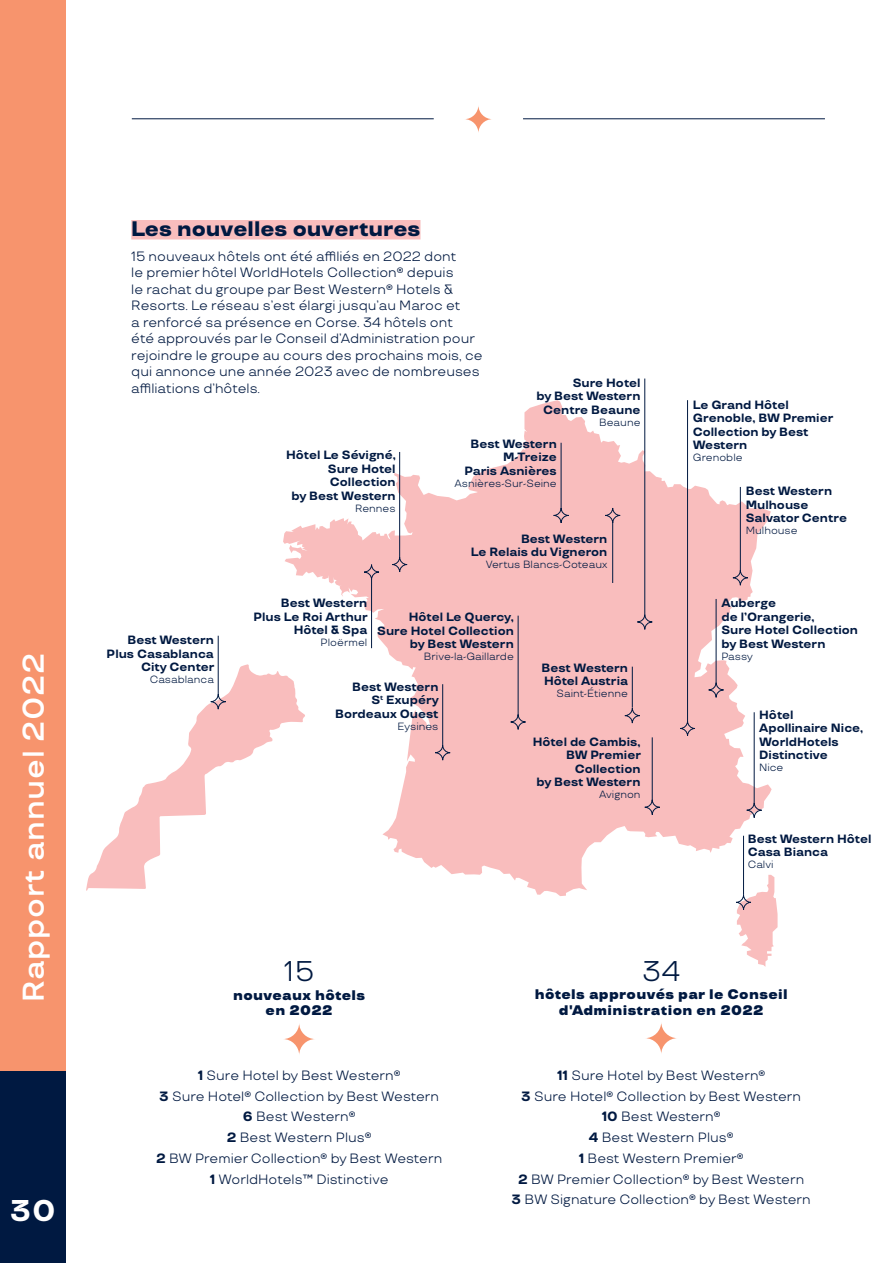
<style>
.page{position:relative;width:893px;height:1263px;background:#fff}
.page>*{position:absolute;margin:0;border:0;box-sizing:border-box;transform-origin:0 0}
.t1{font:600 30px "TT Travels";letter-spacing:.025em;color:#fff}
.t2{font:700 30px "TT Travels";color:#fff}
.t3{font:28.5px "TT Travels";color:#001941}
.TITRE_02_-_fond_rose{font:800 21px "TT Travels";color:#001941}
.t4{font:900 13.95px/15.9px "TT Travels";letter-spacing:.025em;color:#001941;text-align:center}
.LABEUR{font:13.5px/16.5px "TT Travels";color:#001941}
.labeur_GRAS{font:13.5px "TT Travels";color:#001941}
.Carte_-_hôtel{font:700 12px/13.5px "TT Travels";color:#001941;text-align:right}
.Carte_-_hôtel-2{font:10.5px "TT Travels";color:#001941}
.Carte_-_ville{font:10.5px "TT Travels";color:#001941}
.s1{font-weight:700}
</style>
<div class="page">
<svg style="left:283px;top:400px;width:495px;height:567px;fill:#f9bdbd"></svg>
<div style="left:0;top:1070px;width:65px;height:193px;background:#001941"></div>
<div style="left:0;top:0;width:65px;height:1070px;background:#f7946d"></div>
<svg style="left:283px;top:1023px;width:32px;height:32px"></svg>
<svg style="left:645px;top:1022px;width:33px;height:32px"></svg>
<div style="left:131px;top:220px;width:289px;height:19px;background:#f9bdbd"></div>
<hr style="left:561px;top:443px;width:1px;height:65px;background:#001941">
<div style="left:553px;top:508px;width:16px;height:15px;border:1px solid #001941;border-radius:50%"></div>
<hr style="left:612px;top:521px;width:1px;height:62px;background:#001941">
<div style="left:605px;top:508px;width:15px;height:15px;border:1px solid #001941;border-radius:50%"></div>
<hr style="left:687px;top:400px;width:1px;height:321px;background:#001941">
<div style="left:680px;top:721px;width:15px;height:15px;border:1px solid #001941;border-radius:50%"></div>
<hr style="left:644px;top:379px;width:1px;height:235px;background:#001941">
<div style="left:637px;top:614px;width:16px;height:16px;border:1px solid #001941;border-radius:50%"></div>
<hr style="left:716px;top:599px;width:1px;height:83px;background:#001941">
<div style="left:708px;top:682px;width:16px;height:16px;border:1px solid #001941;border-radius:50%"></div>
<hr style="left:740px;top:487px;width:1px;height:85px;background:#001941">
<div style="left:732px;top:570px;width:16px;height:16px;border:1px solid #001941;border-radius:50%"></div>
<hr style="left:399px;top:452px;width:1px;height:105px;background:#001941">
<div style="left:392px;top:557px;width:15px;height:15px;border:1px solid #001941;border-radius:50%"></div>
<hr style="left:442px;top:684px;width:1px;height:61px;background:#001941">
<div style="left:435px;top:745px;width:15px;height:15px;border:1px solid #001941;border-radius:50%"></div>
<hr style="left:371px;top:579px;width:1px;height:69px;background:#001941">
<div style="left:364px;top:564px;width:15px;height:16px;border:1px solid #001941;border-radius:50%"></div>
<hr style="left:518px;top:616px;width:1px;height:100px;background:#001941">
<div style="left:510px;top:714px;width:16px;height:16px;border:1px solid #001941;border-radius:50%"></div>
<hr style="left:754px;top:712px;width:1px;height:91px;background:#001941">
<div style="left:746px;top:802px;width:16px;height:16px;border:1px solid #001941;border-radius:50%"></div>
<hr style="left:743px;top:836px;width:1px;height:59px;background:#001941">
<div style="left:736px;top:894px;width:15px;height:16px;border:1px solid #001941;border-radius:50%"></div>
<hr style="left:652px;top:737px;width:1px;height:65px;background:#001941">
<div style="left:644px;top:799px;width:16px;height:16px;border:1px solid #001941;border-radius:50%"></div>
<hr style="left:632px;top:667px;width:1px;height:41px;background:#001941">
<div style="left:624px;top:708px;width:16px;height:15px;border:1px solid #001941;border-radius:50%"></div>
<svg style="left:86px;top:664px;width:219px;height:227px"></svg>
<hr style="left:218px;top:636px;width:1px;height:58px;background:#001941">
<div style="left:210px;top:694px;width:16px;height:15px;border:1px solid #001941;border-radius:50%"></div>
<hr style="left:132px;top:118px;width:302px;height:1px;background:#001941">
<hr style="left:523px;top:118px;width:302px;height:1px;background:#001941">
<svg style="left:464px;top:105px;width:28px;height:28px"></svg>
<h1 class="t1" style="left:15px;top:1002px;width:351px;rotate:-90deg">Rapport annuel 2022</h1>
<h1 class="t2" style="left:10px;top:1193px;width:47px">30</h1>
<p class="TITRE_02_-_fond_rose" style="left:131px;top:216px;width:291px">Les nouvelles ouvertures</p>
<p class="LABEUR" style="left:131px;top:248px;width:353px">15 nouveaux hôtels ont été affiliés en 2022 dont<br>le premier hôtel WorldHotels Collection® depuis<br>le rachat du groupe par Best Western® Hotels &amp; Resorts. Le réseau s’est élargi jusqu’au Maroc et<br>a renforcé sa présence en Corse. 34 hôtels ont<br>été approuvés par le Conseil d’Administration pour rejoindre le groupe au cours des prochains mois, ce qui annonce une année 2023 avec de nombreuses affiliations d’hôtels.</p>
<p class="Carte_-_hôtel" style="left:536px;top:376px;width:106px">Sure Hotel<br>by Best Western<br>Centre Beaune</p>
<p class="Carte_-_hôtel-2" style="left:599px;top:416px;width:43px">Beaune</p>
<p class="Carte_-_hôtel" style="left:693px;top:398px;width:142px;text-align:left">Le Grand Hôtel<br>Grenoble, BW Premier<br>Collection by Best<br>Western</p>
<p class="Carte_-_hôtel" style="left:465px;top:437px;width:94px">Best Western<br>M-Treize<br>Paris Asnières</p>
<p class="Carte_-_ville" style="left:455px;top:477px;width:104px">Asnières-Sur-Seine</p>
<p class="Carte_-_hôtel" style="left:286px;top:449px;width:111px">Hôtel Le Sévigné,</p>
<p class="Carte_-_ville" style="left:693px;top:451px;width:51px">Grenoble</p>
<p class="Carte_-_hôtel" style="left:292px;top:462px;width:106px">Sure Hotel<br>Collection<br>by Best Western</p>
<p class="Carte_-_hôtel-2" style="left:355px;top:502px;width:42px">Rennes</p>
<p class="Carte_-_hôtel" style="left:746px;top:485px;width:103px;text-align:left">Best Western<br>Mulhouse<br>Salvator Centre</p>
<p class="Carte_-_hôtel-2" style="left:746px;top:524px;width:53px">Mulhouse</p>
<p class="Carte_-_hôtel" style="left:471px;top:532px;width:138px">Best Western<br>Le Relais du Vigneron</p>
<p class="Carte_-_hôtel-2" style="left:486px;top:558px;width:123px">Vertus Blancs-Coteaux</p>
<p class="Carte_-_hôtel" style="left:107px;top:633px;width:109px">Best Western<br>Plus Casablanca<br>City Center</p>
<p class="Carte_-_hôtel-2" style="left:150px;top:673px;width:66px">Casablanca</p>
<p class="Carte_-_hôtel" style="left:253px;top:597px;width:116px">Best Western<br>Plus Le Roi Arthur<br>Hôtel &amp; Spa</p>
<p class="Carte_-_ville" style="left:321px;top:636px;width:48px">Ploërmel</p>
<p class="Carte_-_hôtel" style="left:377px;top:611px;width:138px">Hôtel Le Quercy,<br>Sure Hotel Collection by Best Western</p>
<p class="Carte_-_hôtel-2" style="left:424px;top:650px;width:91px">Brive-la-Gaillarde</p>
<p class="Carte_-_hôtel" style="left:335px;top:680px;width:105px">Best Western<br>S<sup>t</sup> Exupéry<br>Bordeaux Ouest</p>
<p class="Carte_-_ville" style="left:398px;top:720px;width:42px">Eysines</p>
<p class="Carte_-_hôtel" style="left:542px;top:661px;width:88px;text-align:left">Best Western<br>Hôtel Austria</p>
<p class="Carte_-_hôtel-2" style="left:557px;top:687px;width:73px">Saint-Étienne</p>
<p class="Carte_-_hôtel" style="left:533px;top:735px;width:110px">Hôtel de Cambis,<br>BW Premier<br>Collection<br>by Best Western</p>
<p class="Carte_-_ville" style="left:599px;top:788px;width:43px">Avignon</p>
<p class="Carte_-_hôtel" style="left:721px;top:597px;width:138px;text-align:left">Auberge<br>de l’Orangerie,<br>Sure Hotel Collection by Best Western</p>
<p class="Carte_-_hôtel-2" style="left:721px;top:650px;width:33px">Passy</p>
<p class="Carte_-_hôtel" style="left:759px;top:708px;width:106px;text-align:left">Hôtel<br>Apollinaire Nice,<br>WorldHotels<br>Distinctive</p>
<p class="Carte_-_ville" style="left:759px;top:761px;width:26px">Nice</p>
<p class="Carte_-_hôtel" style="left:748px;top:832px;width:125px;text-align:left">Best Western Hôtel<br>Casa Bianca</p>
<p class="Carte_-_hôtel-2" style="left:748px;top:858px;width:27px">Calvi</p>
<p class="t3" style="left:284px;top:954px;width:32px">15</p>
<p class="t4" style="left:233px;top:987px;width:134px">nouveaux hôtels en 2022</p>
<p class="t3" style="left:642px;top:954px;width:40px">34</p>
<p class="t4" style="left:535px;top:987px;width:254px">hôtels approuvés par le Conseil d'Administration en 2022</p>
<p class="labeur_GRAS" style="left:198px;top:1067px;width:204px"><span class="s1">1</span> Sure Hotel by Best Western®</p>
<p class="labeur_GRAS" style="left:159px;top:1088px;width:281px"><span class="s1">3</span> Sure Hotel® Collection by Best Western</p>
<p class="labeur_GRAS" style="left:243px;top:1108px;width:114px"><span class="s1">6</span> Best Western®</p>
<p class="labeur_GRAS" style="left:227px;top:1129px;width:146px"><span class="s1">2</span> Best Western Plus®</p>
<p class="labeur_GRAS" style="left:156px;top:1150px;width:288px"><span class="s1">2</span> BW Premier Collection® by Best Western</p>
<p class="labeur_GRAS" style="left:210px;top:1171px;width:180px"><span class="s1">1</span> WorldHotels™ Distinctive</p>
<p class="labeur_GRAS" style="left:557px;top:1067px;width:210px"><span class="s1">11</span> Sure Hotel by Best Western®</p>
<p class="labeur_GRAS" style="left:521px;top:1088px;width:281px"><span class="s1">3</span> Sure Hotel® Collection by Best Western</p>
<p class="labeur_GRAS" style="left:602px;top:1108px;width:120px"><span class="s1">10</span> Best Western®</p>
<p class="labeur_GRAS" style="left:589px;top:1129px;width:146px"><span class="s1">4</span> Best Western Plus®</p>
<p class="labeur_GRAS" style="left:579px;top:1150px;width:166px"><span class="s1">1</span> Best Western Premier®</p>
<p class="labeur_GRAS" style="left:518px;top:1171px;width:288px"><span class="s1">2</span> BW Premier Collection® by Best Western</p>
<p class="labeur_GRAS" style="left:512px;top:1191px;width:301px"><span class="s1">3</span> BW Signature Collection® by Best Western</p>
</div>
